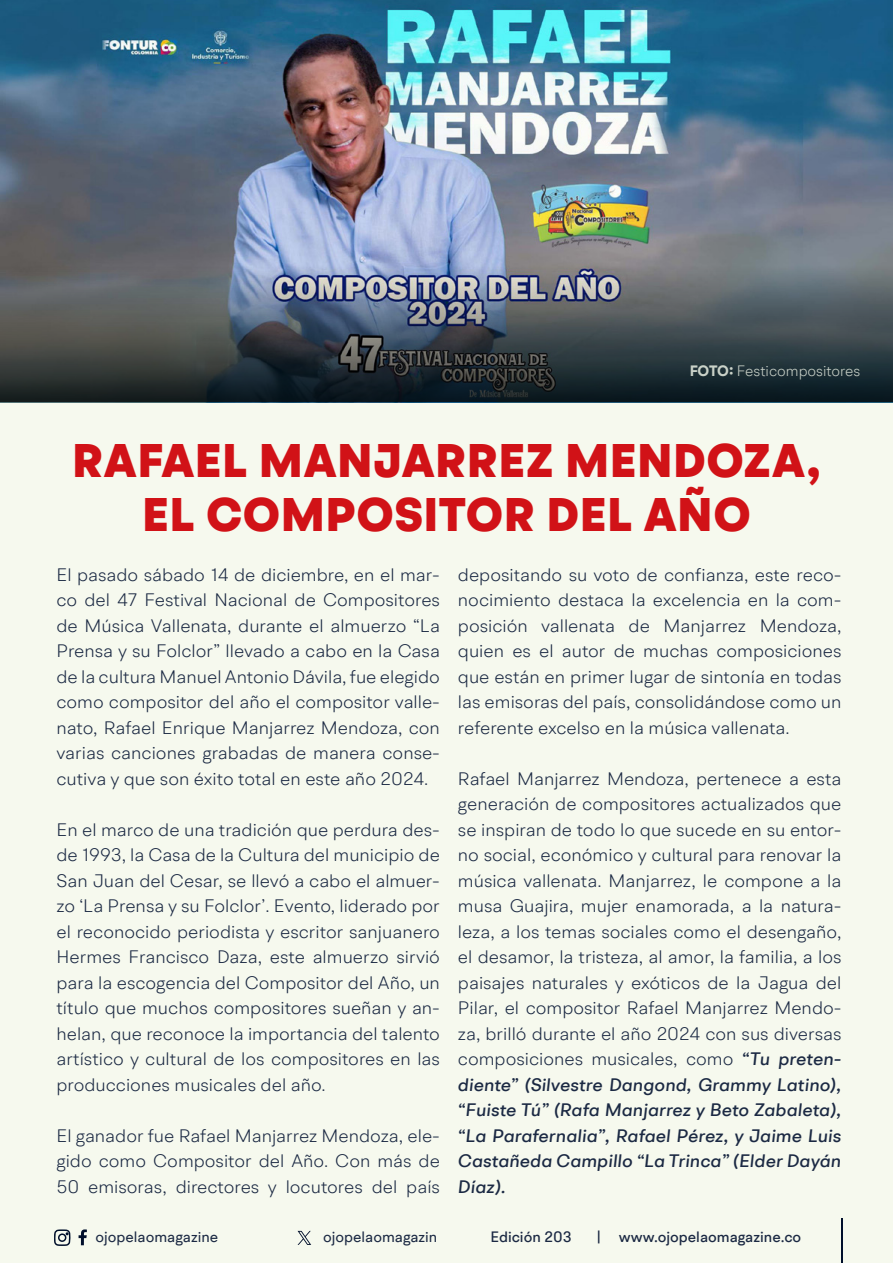
<style>
.page{position:relative;width:893px;height:1263px;background:#f6f9ee}
.page>*{position:absolute;margin:0;border:0;box-sizing:border-box;transform-origin:0 0}
.t1{font:900 48px/54px "BR Hendrix";letter-spacing:.01em;color:#d11217;text-align:center}
.t2{font:300 18px/25.5px "BR Hendrix";color:#1b2943;text-align:justify}
.t3{font:500 15px "BR Hendrix";color:#1b2943}
.t4{font:15px "BR Hendrix";color:#1b2943}
.t5{font:300 15px "BR Hendrix";color:#f5faed}
.s1{font-weight:700}
.s2{font-weight:500;font-style:italic}
</style>
<div class="page">
<svg style="left:79px;top:1229px;width:8px;height:16px"></svg>
<svg style="left:54px;top:1229px;width:17px;height:17px"></svg>
<hr style="left:841px;top:1219px;width:1px;height:44px;background:#000f2b">
<svg style="left:298px;top:1231px;width:13px;height:14px"></svg>
<img style="left:0;top:0;width:893px;height:266px">
<img style="left:0;top:266px;width:893px;height:136px">
<p class="t5" style="left:689px;top:361px;width:172px"><span class="s1">FOTO:</span> Festicompositores</p>
<h1 class="t1" style="left:72px;top:434px;width:750px">RAFAEL MANJARREZ MENDOZA,<br>EL COMPOSITOR DEL AÑO</h1>
<p class="t2" style="left:56px;top:562px;width:385px">El pasado sábado 14 de diciembre, en el mar&shy;co del 47 Festival Nacional de Compositores de Música Vallenata, durante el almuerzo “La Prensa y su Folclor” llevado a cabo en la Casa de la cultura Manuel Antonio Dávila, fue elegido como compositor del año el compositor valle&shy;nato, Rafael Enrique Manjarrez Mendoza, con varias canciones grabadas de manera conse&shy;cutiva y que son éxito total en este año 2024.</p>
<p class="t2" style="left:56px;top:817px;width:385px">En el marco de una tradición que perdura des&shy;de 1993, la Casa de la Cultura del municipio de San Juan del Cesar, se llevó a cabo el almuer&shy;zo ‘La Prensa y su Folclor’. Evento, liderado por el reconocido periodista y escritor sanjuanero Hermes Francisco Daza, este almuerzo sirvió para la escogencia del Compositor del Año, un título que muchos compositores sueñan y an&shy;helan, que reconoce la importancia del talento artístico y cultural de los compositores en las producciones musicales del año.</p>
<p class="t2" style="left:56px;top:1123px;width:385px">El ganador fue Rafael Manjarrez Mendoza, ele&shy;gido como Compositor del Año. Con más de 50 emisoras, directores y locutores del país</p>
<p class="t2" style="left:458px;top:562px;width:385px">depositando su voto de confianza, este reco&shy;nocimiento destaca la excelencia en la com&shy;posición vallenata de Manjarrez Mendoza, quien es el autor de muchas composiciones que están en primer lugar de sintonía en todas las emisoras del país, consolidándose como un referente excelso en la música vallenata.</p>
<p class="t2" style="left:458px;top:766px;width:385px">Rafael Manjarrez Mendoza, pertenece a esta generación de compositores actualizados que se inspiran de todo lo que sucede en su entor&shy;no social, económico y cultural para renovar la música vallenata. Manjarrez, le compone a la musa Guajira, mujer enamorada, a la natura&shy;leza, a los temas sociales como el desengaño, el desamor, la tristeza, al amor, la familia, a los paisajes naturales y exóticos de la Jagua del Pilar, el compositor Rafael Manjarrez Mendo&shy;za, brilló durante el año 2024 con sus diversas composiciones musicales, como <span class="s2">“Tu preten&shy;diente” (Silvestre Dangond, Grammy Latino), “Fuiste Tú” (Rafa Manjarrez y Beto Zabaleta), “La Parafernalia”, Rafael Pérez, y Jaime Luis Castañeda Campillo “La Trinca” (Elder Dayán Díaz).</span></p>
<p class="t4" style="left:96px;top:1227px;width:124px">ojopelaomagazine</p>
<p class="t4" style="left:323px;top:1227px;width:116px">ojopelaomagazin</p>
<p class="t3" style="left:490px;top:1227px;width:83px">Edición 203</p>
<p class="t3" style="left:596px;top:1227px;width:206px">| www.ojopelaomagazine.co</p>
</div>
